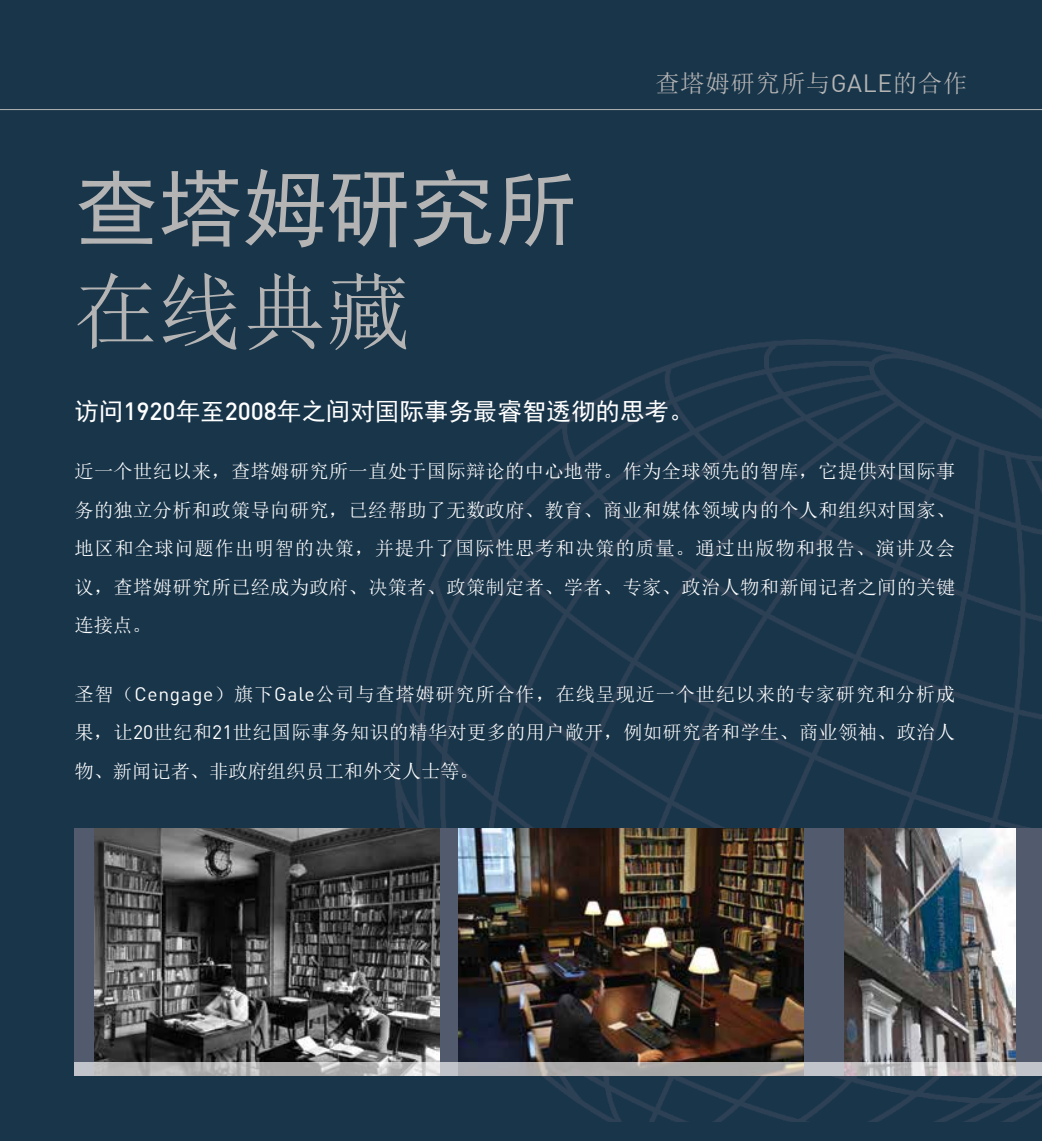
<style>
.page{position:relative;width:1042px;height:1141px;background:#18354a}
.page>*{position:absolute;margin:0;border:0;box-sizing:border-box;transform-origin:0 0}
.t1{font:84px "Sim Hei";color:#b5b4b4}
.t2{font:84px "Sim Sun";color:#b5b4b4}
.t3{font:24.5px "Sim Hei";color:#fff}
.t4{font:24.5px "Sim Sun";letter-spacing:.025em;color:#b5b4b4}
.t5{font:19.25px/38.5px "Sim Sun";letter-spacing:.015em;color:#fff;text-align:justify}
.s1{font-family:"DIN Offc"}
.s2{font-family:"DIN Offc";font-weight:500}
</style>
<div class="page">
<img style="left:394px;top:340px;width:648px;height:781px">
<hr style="left:0;top:109px;width:1042px;height:1px;background:#b5b4b4">
<div style="left:74px;top:828px;width:968px;height:248px;background:#525b6e"></div>
<img style="left:94px;top:828px;width:345px;height:234px">
<img style="left:459px;top:828px;width:345px;height:234px">
<img style="left:845px;top:828px;width:170px;height:234px">
<svg style="left:74px;top:1062px;width:968px;height:14px;background:#b8b8b9"></svg>
<h1 class="t1" style="left:74px;top:166px;width:506px">查塔姆研究所</h1>
<h1 class="t2" style="left:74px;top:269px;width:337px">在线典藏</h1>
<p class="t4" style="left:655px;top:71px;width:314px">查塔姆研究所与<span class="s1">GALE</span>的合作</p>
<p class="t3" style="left:74px;top:399px;width:620px">访问<span class="s2">1920</span>年至<span class="s2">2008</span>年之间对国际事务最睿智透彻的思考。</p>
<p class="t5" style="left:74px;top:452px;width:882px">近一个世纪以来，查塔姆研究所一直处于国际辩论的中心地带。作为全球领先的智库，它提供对国际事务的独立分析和政策导向研究，已经帮助了无数政府、教育、商业和媒体领域内的个人和组织对国家、地区和全球问题作出明智的决策，并提升了国际性思考和决策的质量。通过出版物和报告、演讲及会议，查塔姆研究所已经成为政府、决策者、政策制定者、学者、专家、政治人物和新闻记者之间的关键连接点。</p>
<p class="t5" style="left:74px;top:674px;width:882px">圣智（<span class="s1">Cengage</span>）旗下<span class="s1">Gale</span>公司与查塔姆研究所合作，在线呈现近一个世纪以来的专家研究和分析成果，让<span class="s1">20</span>世纪和<span class="s1">21</span>世纪国际事务知识的精华对更多的用户敞开，例如研究者和学生、商业领袖、政治人物、新闻记者、非政府组织员工和外交人士等。</p>
</div>
